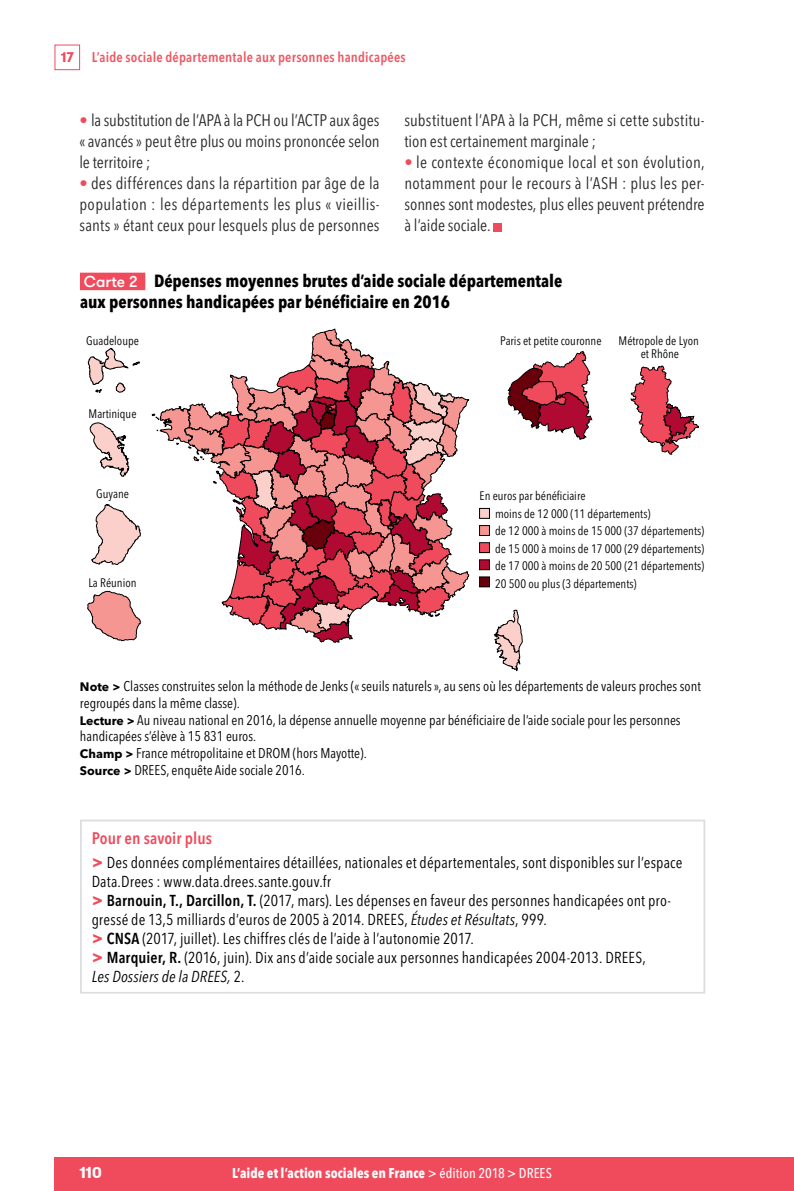
<style>
.page{position:relative;width:794px;height:1191px;background:#fff}
.page>*{position:absolute;margin:0;border:0;box-sizing:border-box;transform-origin:0 0}
.t1{font:700 condensed 17.5px/21px "Avenir Next LT Pro";color:#000}
.t2{font:condensed 16.62px/21px "Avenir Next LT Pro";color:#292829;text-align:justify}
.t3{font:600 condensed 16.62px "Avenir Next LT Pro";letter-spacing:.005em;color:#f04b5d}
.t4{font:condensed 15.75px/18.9px "Avenir Next LT Pro";letter-spacing:.005em;color:#000}
.t5{font:700 15.75px "GT Walsheim";color:#fff}
.t6{font:condensed 14px/16.8px "Avenir Next LT Pro";color:#000}
.t7{font:600 condensed 14px "Avenir Next LT Pro";letter-spacing:.015em;color:#f05763}
.t8{font:700 condensed 14px "Avenir Next LT Pro";color:#fff}
.t9{font:700 14px "GT Walsheim Pro Trial";color:#f04b5d}
.t10{font:condensed 12.25px/17.5px "Avenir Next LT Pro";color:#000}
.s1{color:#f04b5d}
.s2{font-family:"GT Walsheim";font-weight:500;font-stretch:normal;font-size:15.75px;color:#fff}
.s3{font-weight:700;font-stretch:normal;font-size:12.25px}
.s4{font-weight:700;font-stretch:normal;font-size:17.5px;color:#f04b5d}
.s5{font-weight:600}
.s6{font-style:italic}
.s7{font-weight:500}
</style>
<div class="page">
<div style="left:55px;top:45px;width:25px;height:25px;border:1px solid #f04b5d"></div>
<div style="left:55px;top:1157px;width:739px;height:34px;background:#f04b5d"></div>
<div style="left:493px;top:223px;width:9px;height:8px;background:#f04b5d"></div>
<div style="left:80px;top:273px;width:65px;height:17px;background:#f04b5d"></div>
<div style="left:479px;top:508px;width:10px;height:10px;background:#fbd0ca"></div>
<div style="left:479px;top:508px;width:10px;height:10px;border:1px solid #000"></div>
<div style="left:479px;top:525px;width:10px;height:10px;background:#f69692"></div>
<div style="left:479px;top:525px;width:10px;height:10px;border:1px solid #000"></div>
<div style="left:479px;top:542px;width:10px;height:10px;background:#f04b5d"></div>
<div style="left:479px;top:542px;width:10px;height:11px;border:1px solid #000"></div>
<div style="left:479px;top:560px;width:10px;height:10px;background:#b10a32"></div>
<div style="left:479px;top:559px;width:10px;height:11px;border:1px solid #000"></div>
<div style="left:479px;top:577px;width:10px;height:10px;background:#68000c"></div>
<div style="left:479px;top:577px;width:10px;height:10px;border:1px solid #000"></div>
<svg style="left:88px;top:348px;width:52px;height:45px"></svg>
<svg style="left:90px;top:422px;width:39px;height:54px"></svg>
<svg style="left:91px;top:504px;width:50px;height:61px"></svg>
<svg style="left:87px;top:591px;width:54px;height:50px"></svg>
<svg style="left:508px;top:351px;width:84px;height:89px"></svg>
<svg style="left:631px;top:366px;width:67px;height:88px"></svg>
<svg style="left:494px;top:610px;width:28px;height:61px"></svg>
<svg style="left:152px;top:329px;width:317px;height:313px"></svg>
<div style="left:80px;top:819px;width:625px;height:174px;border:2px solid #dcddde"></div>
<p class="t9" style="left:61px;top:51px;width:15px">17</p>
<p class="t7" style="left:92px;top:49px;width:315px">L’aide sociale départementale aux personnes handicapées</p>
<p class="t2" style="left:79px;top:110px;width:302px"><span class="s1">•</span> la substitution de l’APA à la PCH ou l’ACTP aux âges « avancés » peut être plus ou moins prononcée selon le territoire ;</p>
<p class="t2" style="left:79px;top:173px;width:302px"><span class="s1">•</span> des différences dans la répartition par âge de la population : les départements les plus « vieillis&shy;sants » étant ceux pour lesquels plus de personnes</p>
<p class="t2" style="left:404px;top:110px;width:302px">substituent l’APA à la PCH, même si cette substitu&shy;tion est certainement marginale ;</p>
<p class="t2" style="left:404px;top:152px;width:302px"><span class="s1">•</span> le contexte économique local et son évolution, notamment pour le recours à l’ASH : plus les per&shy;sonnes sont modestes, plus elles peuvent prétendre à l’aide sociale.</p>
<p class="t1" style="left:80px;top:270px;width:484px"><span class="s2">Carte 2</span> Dépenses moyennes brutes d’aide sociale départementale aux personnes handicapées par bénéficiaire en 2016</p>
<p class="t10" style="left:86px;top:332px;width:54px">Guadeloupe</p>
<p class="t10" style="left:89px;top:404px;width:49px">Martinique</p>
<p class="t10" style="left:96px;top:485px;width:34px">Guyane</p>
<p class="t10" style="left:89px;top:573px;width:49px">La Réunion</p>
<p class="t10" style="left:500px;top:332px;width:103px">Paris et petite couronne</p>
<p class="t10" style="left:618px;top:334px;width:82px;line-height:13.1px;text-align:center">Métropole de Lyon et Rhône</p>
<p class="t10" style="left:495px;top:487px;width:211px;text-indent:-16px">En euros par bénéficiaire<br>moins de 12 000 (11 départements)<br>de 12 000 à moins de 15 000 (37 départements) de 15 000 à moins de 17 000 (29 départements) de 17 000 à moins de 20 500 (21 départements)<br>20 500 ou plus (3 départements)</p>
<p class="t6" style="left:80px;top:677px;width:622px"><span class="s3">Note &gt;</span> Classes construites selon la méthode de Jenks (« seuils naturels », au sens où les départements de valeurs proches sont regroupés dans la même classe).<br><span class="s3">Lecture &gt;</span> Au niveau national en 2016, la dépense annuelle moyenne par bénéficiaire de l’aide sociale pour les personnes handicapées s’élève à 15 831 euros.<br><span class="s3">Champ &gt;</span> France métropolitaine et DROM (hors Mayotte).<br><span class="s3">Source &gt;</span> DREES, enquête Aide sociale 2016.</p>
<p class="t3" style="left:92px;top:828px;width:122px">Pour en savoir plus</p>
<p class="t4" style="left:92px;top:853px;width:592px"><span class="s4">&gt;</span> Des données complémentaires détaillées, nationales et départementales, sont disponibles sur l’espace Data.Drees : www.data.drees.sante.gouv.fr<br><span class="s4">&gt;</span> <span class="s5">Barnouin, T., Darcillon, T.</span> (2017, mars). Les dépenses en faveur des personnes handicapées ont pro&shy;gressé de 13,5 milliards d’euros de 2005 à 2014. DREES, <span class="s6">Études et Résultats</span>, 999.<br><span class="s4">&gt;</span> <span class="s5">CNSA</span> (2017, juillet). Les chiffres clés de l’aide à l’autonomie 2017.<br><span class="s4">&gt;</span> <span class="s5">Marquier, R.</span> (2016, juin). Dix ans d’aide sociale aux personnes handicapées 2004-2013. DREES,<br><span class="s6">Les Dossiers de la DREES,</span> 2.</p>
<p class="t5" style="left:79px;top:1162px;width:24px">110</p>
<p class="t8" style="left:232px;top:1165px;width:321px">L’aide et l’action sociales en France <span class="s7">&gt; édition 2018 &gt; DREES</span></p>
</div>
